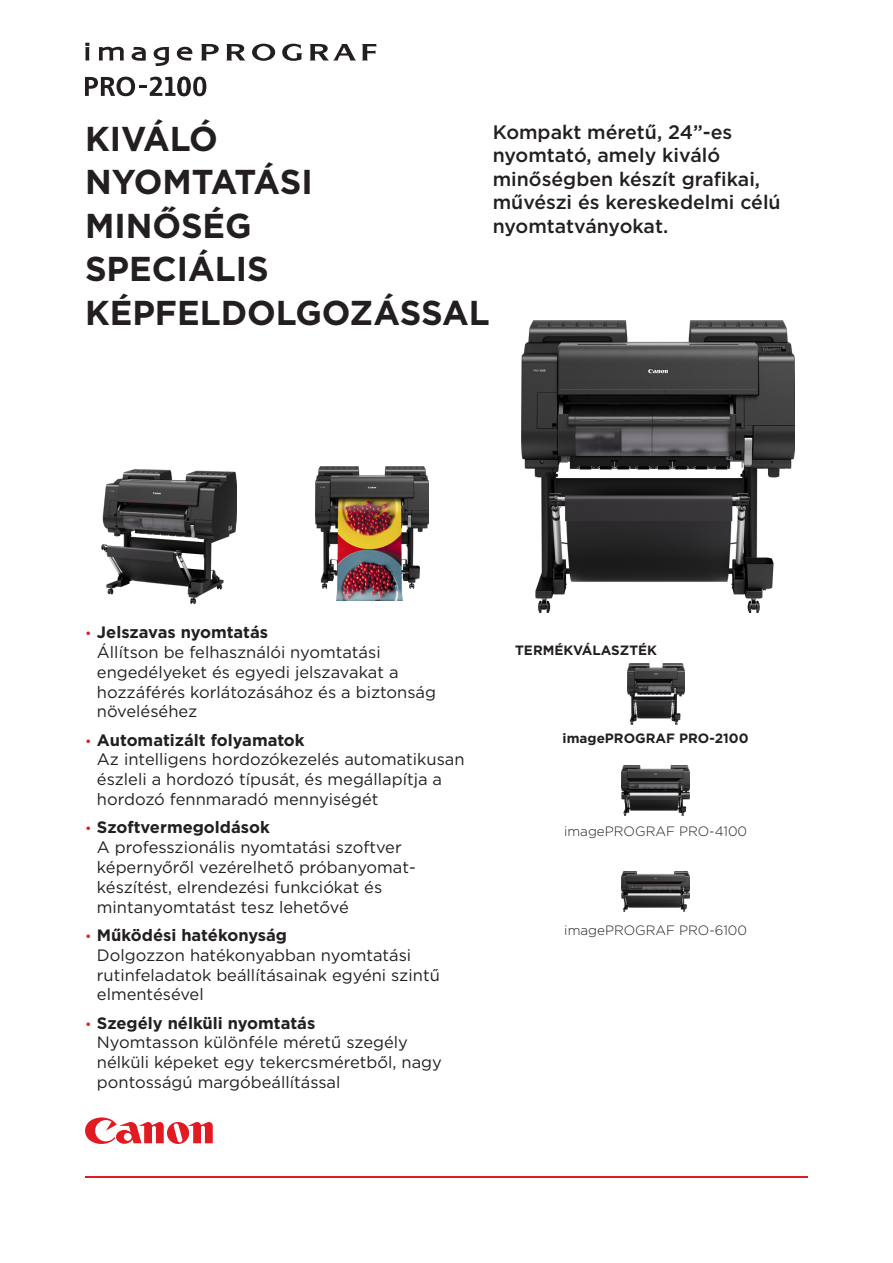
<style>
.page{position:relative;width:893px;height:1263px;background:#fff}
.page>*{position:absolute;margin:0;border:0;box-sizing:border-box;transform-origin:0 0}
.COVER_HEADER_LARGE{font:700 34.5px/43.5px "Gotham";color:#231f20}
.INTRO{font:500 19.5px/23.4px "Gotham";color:#231f20}
.t1{font:16.5px/19.8px "Gotham";color:#231f20}
.BODY{font:300 13.5px "Gotham";color:#231f20}
.BODY-2{font:700 13.5px "Gotham";color:#231f20}
.SUBHEAD{font:700 13.5px "Gotham";color:#231f20}
.s1{font-size:13.5px;color:#e21a21}
.s2{font-weight:700}
</style>
<div class="page">
<svg style="left:85px;top:1117px;width:128px;height:27px"></svg>
<hr style="left:85px;top:1176px;width:723px;height:2px;background:#e21a21">
<img style="left:521px;top:320px;width:273px;height:293px">
<img style="left:101px;top:470px;width:135px;height:133px">
<img style="left:315px;top:467px;width:113px;height:133px">
<svg style="left:201px;top:44px;width:18px;height:16px"></svg>
<svg style="left:226px;top:44px;width:19px;height:16px"></svg>
<svg style="left:252px;top:44px;width:23px;height:17px"></svg>
<svg style="left:282px;top:44px;width:21px;height:17px"></svg>
<svg style="left:309px;top:44px;width:67px;height:16px"></svg>
<svg style="left:85px;top:43px;width:4px;height:17px"></svg>
<svg style="left:99px;top:47px;width:25px;height:13px"></svg>
<svg style="left:131px;top:47px;width:15px;height:14px"></svg>
<svg style="left:154px;top:47px;width:15px;height:19px"></svg>
<svg style="left:177px;top:47px;width:15px;height:14px"></svg>
<svg style="left:85px;top:77px;width:121px;height:19px"></svg>
<img style="left:622px;top:765px;width:68px;height:51px">
<img style="left:622px;top:871px;width:68px;height:41px">
<img style="left:627px;top:663px;width:57px;height:62px">
<p class="COVER_HEADER_LARGE" style="left:85px;top:117px;width:406px">KIVÁLÓ<br>NYOMTATÁSI<br>MINŐSÉG<br>SPECIÁLIS<br>KÉPFELDOLGOZÁSSAL</p>
<p class="INTRO" style="left:493px;top:120px;width:289px">Kompakt méretű, 24”-es nyomtató, amely kiváló minőségben készít grafikai, művészi és kereskedelmi célú nyomtatványokat.</p>
<p class="t1" style="left:97px;top:622px;width:341px;text-indent:-12px"><span class="s1">•</span> <span class="s2">Jelszavas nyomtatás<br></span>Állítson be felhasználói nyomtatási engedélyeket és egyedi jelszavakat a hozzáférés korlátozásához és a biztonság növeléséhez</p>
<p class="t1" style="left:97px;top:730px;width:369px;text-indent:-12px"><span class="s1">•</span> <span class="s2">Automatizált folyamatok<br></span>Az intelligens hordozókezelés automatikusan észleli a hordozó típusát, és megállapítja a hordozó fennmaradó mennyiségét</p>
<p class="t1" style="left:97px;top:817px;width:320px;text-indent:-12px"><span class="s1">•</span> <span class="s2">Szoftvermegoldások<br></span>A professzionális nyomtatási szoftver képernyőről vezérelhető próbanyomat&shy;készítést, elrendezési funkciókat és mintanyomtatást tesz lehetővé</p>
<p class="t1" style="left:97px;top:925px;width:344px;text-indent:-12px"><span class="s1">•</span> <span class="s2">Működési hatékonyság<br></span>Dolgozzon hatékonyabban nyomtatási rutinfeladatok beállításainak egyéni szintű elmentésével</p>
<p class="t1" style="left:97px;top:1012px;width:346px;text-indent:-12px"><span class="s1">•</span> <span class="s2">Szegély nélküli nyomtatás<br></span>Nyomtasson különféle méretű szegély nélküli képeket egy tekercsméretből, nagy pontosságú margóbeállítással</p>
<p class="SUBHEAD" style="left:515px;top:641px;width:143px">TERMÉKVÁLASZTÉK</p>
<p class="BODY-2" style="left:563px;top:729px;width:188px">imagePROGRAF PRO-2100</p>
<p class="BODY" style="left:564px;top:823px;width:185px">imagePROGRAF PRO-4100</p>
<p class="BODY" style="left:564px;top:921px;width:184px">imagePROGRAF PRO-6100</p>
</div>
